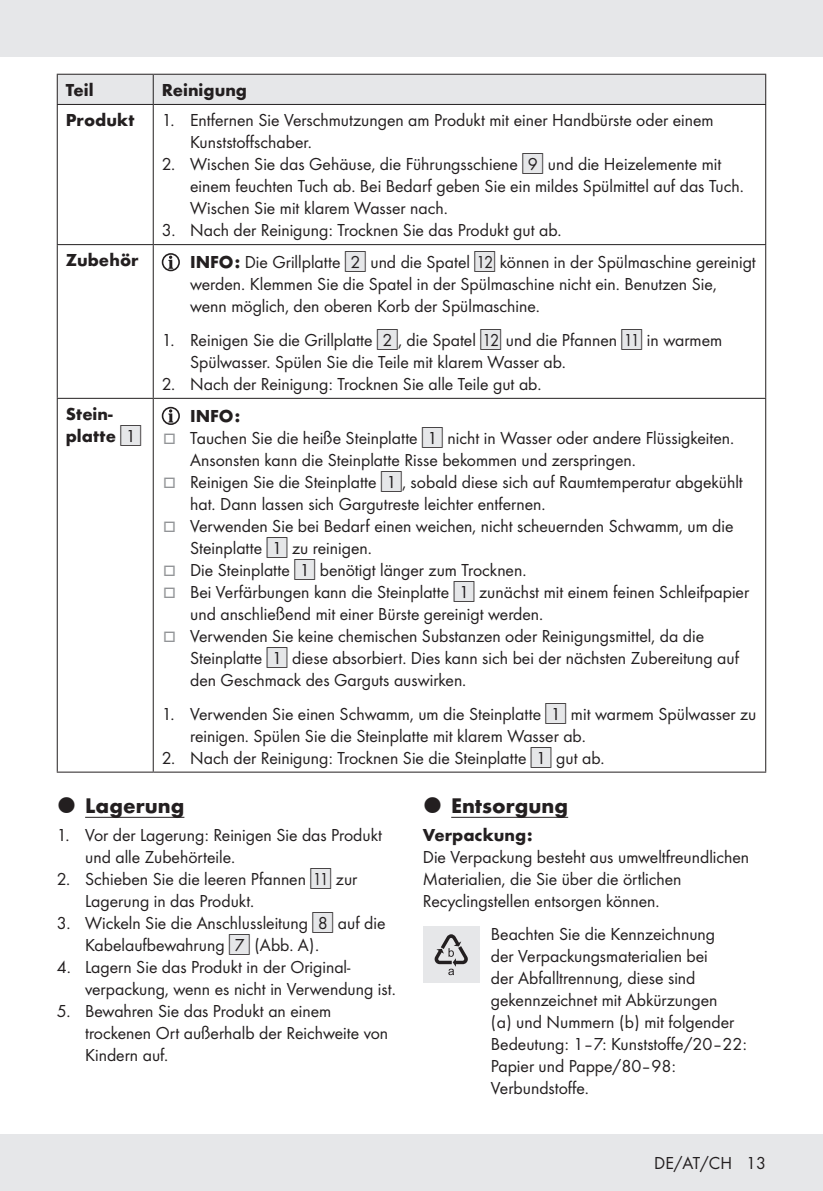
<style>
.page{position:relative;width:823px;height:1191px;background:#fff}
.page>*{position:absolute;margin:0;border:0;box-sizing:border-box;transform-origin:0 0}
.t1{font:700 22px "Futura";color:#231f20}
.Body{font:18px/22px "Futura Boo";color:#231f20}
.Indent{font:18px/22px "Futura Boo";color:#231f20}
.Headline-03_SB{font:700 18px/22px "Futura";color:#231f20}
.Headline__Table{font:700 18px "Futura";color:#231f20}
.Headline-03{font:700 18px "Futura";color:#231f20}
.Indent-2{font:700 18px "Futura";color:#231f20}
.s1{font-family:"IMP Lidl Num Box";font-size:15.8px;color:#e6e7e9}
.s2{font-family:"IMP Lidl Num Box";font-size:15.8px}
.s3{font-family:"Futura";font-weight:700}
.s4{font-family:"IMP Lidl Num Box";font-weight:400;font-size:15.8px;color:#e6e7e9}
.s5{font-family:"IMP Lidl Num Box";font-weight:400;font-size:15.8px}
.s6{color:#939598}
</style>
<div class="page">
<div style="left:0;top:1134px;width:822px;height:57px;background:#e6e7e9"></div>
<div style="left:0;top:0;width:822px;height:57px;background:#e6e7e9"></div>
<hr style="left:57px;top:105px;width:1px;height:139px;background:#231f20">
<hr style="left:153px;top:105px;width:1px;height:139px;background:#231f20">
<hr style="left:764px;top:105px;width:1px;height:139px;background:#231f20">
<hr style="left:57px;top:244px;width:96px;height:1px;background:#231f20">
<hr style="left:57px;top:245px;width:1px;height:153px;background:#231f20">
<hr style="left:153px;top:244px;width:612px;height:1px;background:#231f20">
<hr style="left:153px;top:245px;width:1px;height:153px;background:#231f20">
<hr style="left:764px;top:245px;width:1px;height:153px;background:#231f20">
<hr style="left:57px;top:398px;width:96px;height:1px;background:#231f20">
<hr style="left:57px;top:399px;width:1px;height:372px;background:#231f20">
<hr style="left:153px;top:398px;width:612px;height:1px;background:#231f20">
<hr style="left:153px;top:399px;width:1px;height:372px;background:#231f20">
<hr style="left:764px;top:399px;width:1px;height:372px;background:#231f20">
<hr style="left:57px;top:771px;width:96px;height:1px;background:#231f20">
<hr style="left:153px;top:771px;width:612px;height:1px;background:#231f20">
<svg style="left:57px;top:74px;width:708px;height:30px;background:#e0e1e3"></svg>
<hr style="left:57px;top:104px;width:96px;height:1px;background:#231f20">
<hr style="left:153px;top:104px;width:612px;height:1px;background:#231f20">
<div style="left:162px;top:253px;width:18px;height:18px;border:2px solid #231f20;border-radius:50%"></div>
<svg style="left:168px;top:256px;width:5px;height:13px"></svg>
<div style="left:162px;top:407px;width:18px;height:18px;border:2px solid #231f20;border-radius:50%"></div>
<svg style="left:168px;top:409px;width:5px;height:13px"></svg>
<hr style="left:85px;top:817px;width:99px;height:1px;background:#231f20">
<hr style="left:451px;top:817px;width:117px;height:1px;background:#231f20">
<div style="left:422px;top:926px;width:57px;height:57px;background:#e6e7e9"></div>
<svg style="left:434px;top:934px;width:33px;height:41px"></svg>
<p class="Headline__Table" style="left:66px;top:77px;width:29px">Teil</p>
<p class="Headline__Table" style="left:162px;top:77px;width:87px">Reinigung</p>
<p class="Headline-03_SB" style="left:66px;top:108px;width:70px">Produkt</p>
<p class="Body" style="left:190px;top:108px;width:524px;text-indent:-28px">1. Entfernen Sie Verschmutzungen am Produkt mit einer Handbürste oder einem<br>Kunststoffschaber.</p>
<p class="Body" style="left:190px;top:152px;width:552px;text-indent:-28px">2. Wischen Sie das Gehäuse, die Führungsschiene <span class="s1">[</span><span class="s2">9]</span> und die Heizelemente mit einem feuchten Tuch ab. Bei Bedarf geben Sie ein mildes Spülmittel auf das Tuch.<br>Wischen Sie mit klarem Wasser nach.</p>
<p class="Body" style="left:162px;top:218px;width:399px">3. Nach der Reinigung: Trocknen Sie das Produkt gut ab.</p>
<p class="Headline-03_SB" style="left:66px;top:248px;width:74px">Zubehör</p>
<p class="Indent" style="left:190px;top:250px;width:567px"><span class="s3">INFO:</span> Die Grillplatte <span class="s1">[</span><span class="s2">2]</span> und die Spatel <span class="s1">[</span><span class="s2">12]</span> können in der Spülmaschine gereinigt werden. Klemmen Sie die Spatel in der Spülmaschine nicht ein. Benutzen Sie, wenn möglich, den oberen Korb der Spülmaschine.</p>
<p class="Body" style="left:190px;top:328px;width:533px;text-indent:-28px">1. Reinigen Sie die Grillplatte <span class="s1">[</span><span class="s2">2]</span>, die Spatel <span class="s1">[</span><span class="s2">12]</span> und die Pfannen <span class="s1">[</span><span class="s2">11]</span> in warmem<br>Spülwasser. Spülen Sie die Teile mit klarem Wasser ab.</p>
<p class="Body" style="left:162px;top:372px;width:378px">2. Nach der Reinigung: Trocknen Sie alle Teile gut ab.</p>
<p class="Headline-03_SB" style="left:66px;top:401px;width:77px">Stein&shy;platte <span class="s4">[</span><span class="s5">1]</span></p>
<p class="Indent-2" style="left:190px;top:403px;width:52px">INFO:</p>
<p class="Body" style="left:190px;top:426px;width:543px;text-indent:-27px"><span class="s6">□</span> Tauchen Sie die heiße Steinplatte <span class="s1">[</span><span class="s2">1]</span> nicht in Wasser oder andere Flüssigkeiten.<br>Ansonsten kann die Steinplatte Risse bekommen und zerspringen.</p>
<p class="Body" style="left:190px;top:470px;width:554px;text-indent:-27px"><span class="s6">□</span> Reinigen Sie die Steinplatte <span class="s1">[</span><span class="s2">1]</span>, sobald diese sich auf Raumtemperatur abgekühlt hat. Dann lassen sich Gargutreste leichter entfernen.</p>
<p class="Body" style="left:190px;top:514px;width:544px;text-indent:-27px"><span class="s6">□</span> Verwenden Sie bei Bedarf einen weichen, nicht scheuernden Schwamm, um die<br>Steinplatte <span class="s1">[</span><span class="s2">1]</span> zu reinigen.</p>
<p class="Body" style="left:163px;top:558px;width:362px"><span class="s6">□</span> Die Steinplatte <span class="s1">[</span><span class="s2">1]</span> benötigt länger zum Trocknen.</p>
<p class="Body" style="left:190px;top:580px;width:560px;text-indent:-27px"><span class="s6">□</span> Bei Verfärbungen kann die Steinplatte <span class="s1">[</span><span class="s2">1]</span> zunächst mit einem feinen Schleifpapier und anschließend mit einer Bürste gereinigt werden.</p>
<p class="Body" style="left:190px;top:624px;width:550px;text-indent:-27px"><span class="s6">□</span> Verwenden Sie keine chemischen Substanzen oder Reinigungsmittel, da die<br>Steinplatte <span class="s1">[</span><span class="s2">1]</span> diese absorbiert. Dies kann sich bei der nächsten Zubereitung auf den Geschmack des Garguts auswirken.</p>
<p class="Body" style="left:190px;top:701px;width:567px;text-indent:-28px">1. Verwenden Sie einen Schwamm, um die Steinplatte <span class="s1">[</span><span class="s2">1]</span> mit warmem Spülwasser zu reinigen. Spülen Sie die Steinplatte mit klarem Wasser ab.</p>
<p class="Body" style="left:162px;top:745px;width:442px">2. Nach der Reinigung: Trocknen Sie die Steinplatte <span class="s1">[</span><span class="s2">1]</span> gut ab.</p>
<p class="t1" style="left:85px;top:789px;width:101px">Lagerung</p>
<p class="Body" style="left:85px;top:823px;width:298px;text-indent:-28px">1. Vor der Lagerung: Reinigen Sie das Produkt und alle Zubehörteile.</p>
<p class="Body" style="left:85px;top:867px;width:273px;text-indent:-28px">2. Schieben Sie die leeren Pfannen <span class="s1">[</span><span class="s2">11]</span> zur<br>Lagerung in das Produkt.</p>
<p class="Body" style="left:85px;top:911px;width:302px;text-indent:-28px">3. Wickeln Sie die Anschlussleitung <span class="s1">[</span><span class="s2">8]</span> auf die<br>Kabelaufbewahrung <span class="s1">[</span><span class="s2">7]</span> (Abb. A).</p>
<p class="Body" style="left:85px;top:955px;width:309px;text-indent:-28px">4. Lagern Sie das Produkt in der Original&shy;verpackung, wenn es nicht in Verwendung ist.</p>
<p class="Body" style="left:85px;top:999px;width:304px;text-indent:-28px">5. Bewahren Sie das Produkt an einem trockenen Ort außerhalb der Reichweite von<br>Kindern auf.</p>
<p class="t1" style="left:451px;top:789px;width:118px">Entsorgung</p>
<p class="Headline-03" style="left:422px;top:821px;width:111px">Verpackung:</p>
<p class="Body" style="left:422px;top:845px;width:328px">Die Verpackung besteht aus umweltfreundlichen<br>Materialien, die Sie über die örtlichen<br>Recyclingstellen entsorgen können.</p>
<p class="Body" style="left:490px;top:921px;width:257px">Beachten Sie die Kennzeichnung<br>der Verpackungsmaterialien bei<br>der Abfalltrennung, diese sind gekennzeichnet mit Abkürzungen<br>(a) und Nummern (b) mit folgender<br>Bedeutung: 1–7: Kunststoffe/20–22:<br>Papier und Pappe/80–98:<br>Verbundstoffe.</p>
<p class="Body" style="left:654px;top:1151px;width:113px">DE/AT/CH 13</p>
</div>
